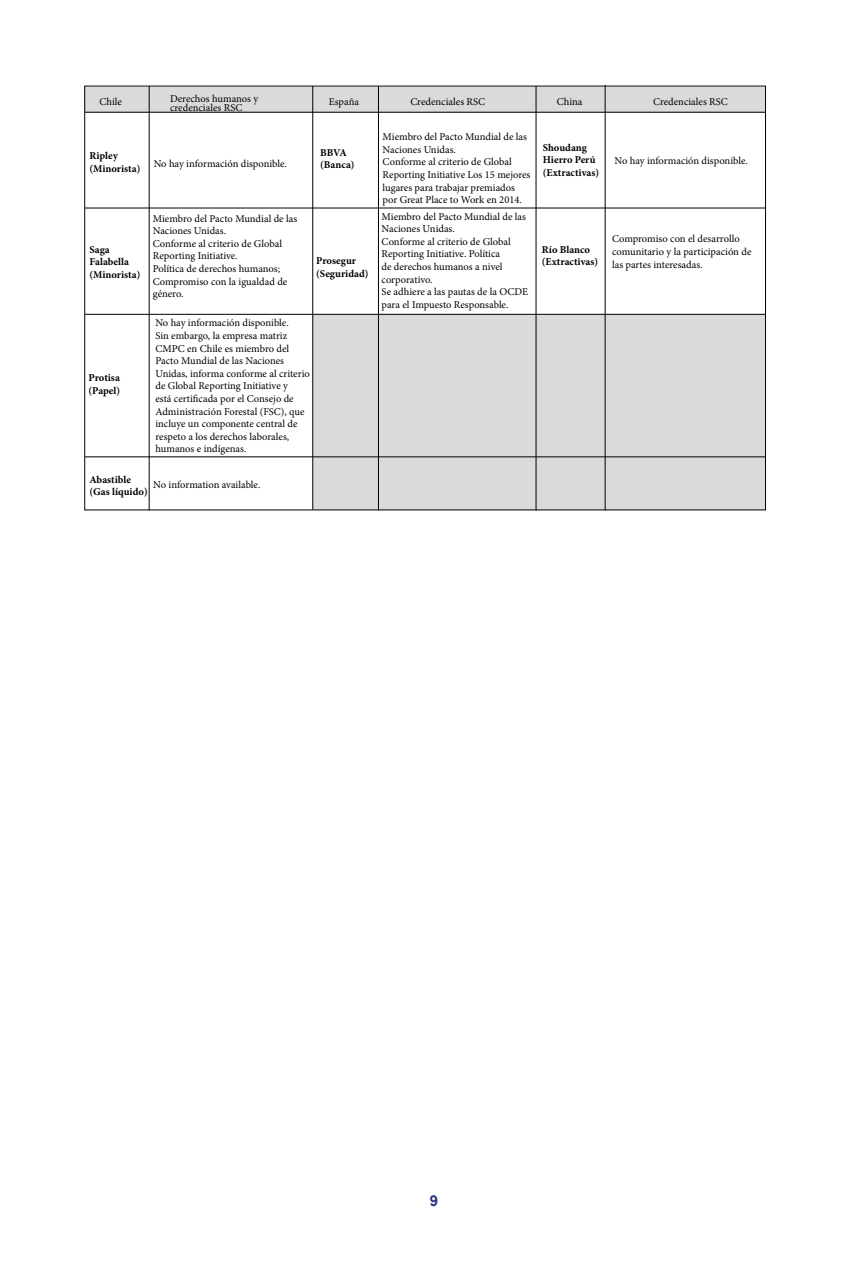
<style>
.page{position:relative;width:851px;height:1276px;background:#fff}
.page>*{position:absolute;margin:0;border:0;box-sizing:border-box;transform-origin:0 0}
.t1{font:700 15px "Arial";color:#283583}
.t2{font:10.5px/12.6px "Minion Pro";color:#000}
.t3{font:700 10.5px/12.6px "Minion Pro";color:#000}
</style>
<div class="page">
<div style="left:84px;top:87px;width:681px;height:25px;background:#dadada"></div>
<div style="left:313px;top:314px;width:452px;height:195px;background:#dadada"></div>
<hr style="left:85px;top:208px;width:681px;height:1px;background:#000">
<hr style="left:85px;top:112px;width:680px;height:1px;background:#000">
<hr style="left:149px;top:86px;width:1px;height:424px;background:#000">
<hr style="left:378px;top:86px;width:1px;height:424px;background:#000">
<hr style="left:312px;top:86px;width:1px;height:423px;background:#000">
<hr style="left:535px;top:86px;width:1px;height:424px;background:#000">
<hr style="left:604px;top:85px;width:1px;height:425px;background:#000">
<hr style="left:85px;top:314px;width:680px;height:1px;background:#000">
<hr style="left:85px;top:456px;width:680px;height:1px;background:#000">
<p class="t2" style="left:99px;top:96px;width:24px">Chile</p>
<p class="t2" style="left:170px;top:94px;width:90px;line-height:9px">Derechos humanos y credenciales RSC</p>
<p class="t2" style="left:329px;top:96px;width:32px">España</p>
<p class="t2" style="left:410px;top:95px;width:76px">Credenciales RSC</p>
<p class="t2" style="left:556px;top:95px;width:27px">China</p>
<p class="t2" style="left:653px;top:95px;width:76px">Credenciales RSC</p>
<p class="t3" style="left:89px;top:150px;width:52px">Ripley (Minorista)</p>
<p class="t2" style="left:154px;top:157px;width:135px">No hay información disponible.</p>
<p class="t3" style="left:320px;top:146px;width:36px">BBVA (Banca)</p>
<p class="t3" style="left:89px;top:243px;width:52px">Saga<br>Falabella (Minorista)</p>
<p class="t3" style="left:89px;top:372px;width:33px">Protisa (Papel)</p>
<p class="t2" style="left:153px;top:212px;width:146px">Miembro del Pacto Mundial de las<br>Naciones Unidas.<br>Conforme al criterio de Global<br>Reporting Initiative.<br>Política de derechos humanos;<br>Compromiso con la igualdad de género.</p>
<p class="t3" style="left:316px;top:255px;width:54px">Prosegur (Seguridad)</p>
<p class="t2" style="left:155px;top:317px;width:156px">No hay información disponible.<br>Sin embargo, la empresa matriz<br>CMPC en Chile es miembro del<br>Pacto Mundial de las Naciones<br>Unidas, informa conforme al criterio de Global Reporting Initiative y<br>está certificada por el Consejo de<br>Administración Forestal (FSC), que incluye un componente central de respeto a los derechos laborales, humanos e indígenas.</p>
<p class="t3" style="left:89px;top:473px;width:60px">Abastible (Gas líquido)</p>
<p class="t2" style="left:153px;top:478px;width:109px">No information available.</p>
<p class="t2" style="left:382px;top:131px;width:149px">Miembro del Pacto Mundial de las<br>Naciones Unidas.<br>Conforme al criterio de Global<br>Reporting Initiative Los 15 mejores lugares para trabajar premiados por Great Place to Work en 2014.</p>
<p class="t3" style="left:543px;top:141px;width:58px">Shoudang<br>Hierro Perú (Extractivas)</p>
<p class="t2" style="left:614px;top:155px;width:135px">No hay información disponible.</p>
<p class="t2" style="left:381px;top:210px;width:148px">Miembro del Pacto Mundial de las<br>Naciones Unidas.<br>Conforme al criterio de Global<br>Reporting Initiative. Política<br>de derechos humanos a nivel corporativo.<br>Se adhiere a las pautas de la OCDE para el Impuesto Responsable.</p>
<p class="t3" style="left:541px;top:243px;width:58px">Río Blanco (Extractivas)</p>
<p class="t2" style="left:612px;top:233px;width:141px">Compromiso con el desarrollo comunitario y la participación de las partes interesadas.</p>
<h1 class="t1" style="left:430px;top:1189px;width:10px">9</h1>
</div>
